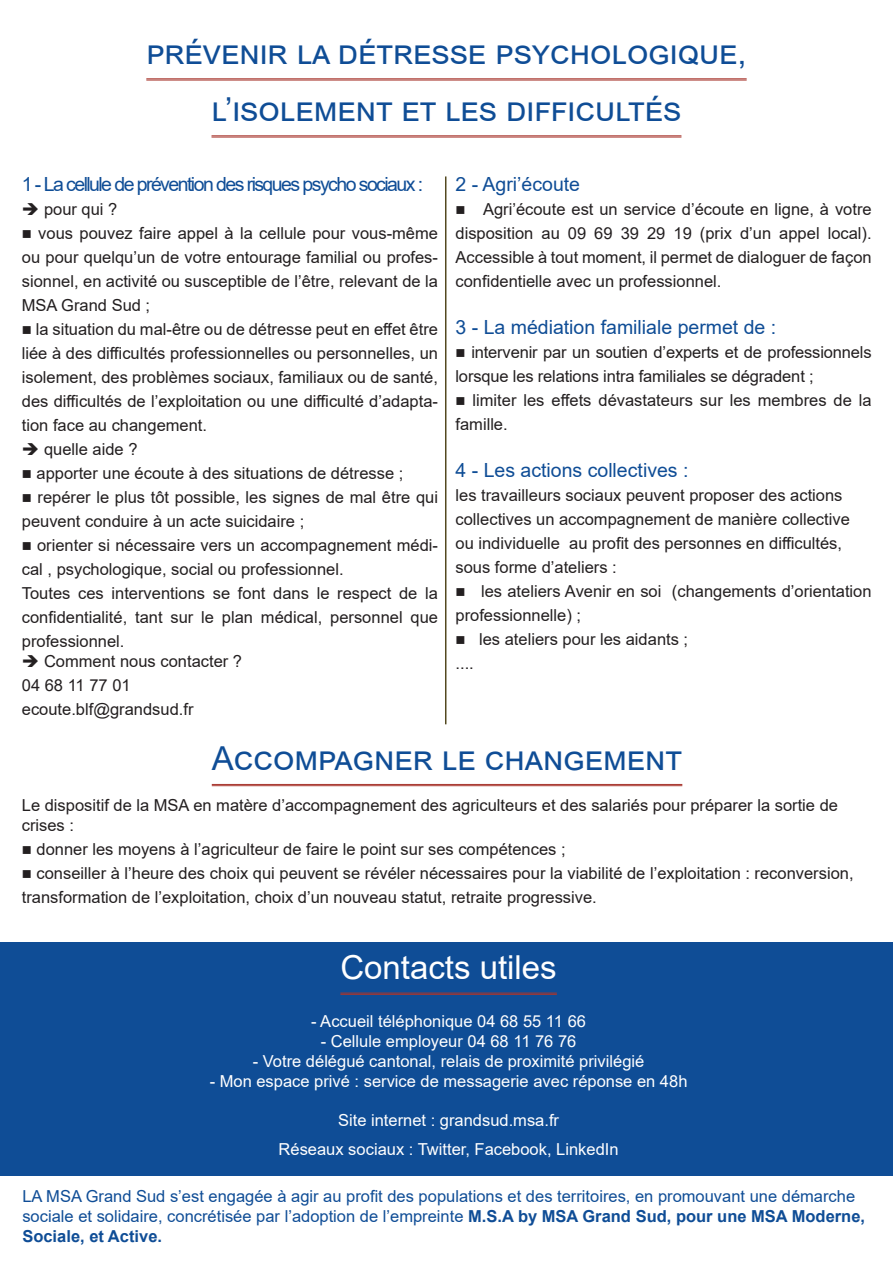
<style>
.page{position:relative;width:893px;height:1263px;background:#fff}
.page>*{position:absolute;margin:0;border:0;box-sizing:border-box;transform-origin:0 0}
.t1{font:33px "Arial";color:#0f4d96}
.t2{font:33px "Arial";color:#fff}
.t3{font:19.5px "Arial";color:#0f4d96}
.t4{font:19.5px "Arial";letter-spacing:-.08em;color:#0f4d96}
.t5{font:16.5px/24px "Arial";color:#231f20}
.t6{font:16.5px "Arial";color:#fff}
.t7{font:16.5px/19.8px "Arial";color:#0f4d96}
.s1{font-weight:700}
</style>
<div class="page">
<hr style="left:146px;top:79px;width:601px;height:1px;background:#a8362d">
<hr style="left:146px;top:80px;width:601px;height:1px;background:#a8362d">
<hr style="left:212px;top:136px;width:469px;height:1px;background:#a8362d">
<hr style="left:212px;top:137px;width:469px;height:1px;background:#a8362d">
<hr style="left:212px;top:784px;width:470px;height:1px;background:#a8362d">
<hr style="left:212px;top:785px;width:470px;height:1px;background:#a8362d">
<div style="left:0;top:942px;width:893px;height:234px;background:#0f4d96"></div>
<hr style="left:340px;top:993px;width:217px;height:1px;background:#a8362d">
<hr style="left:340px;top:994px;width:217px;height:1px;background:#a8362d">
<hr style="left:445px;top:176px;width:1px;height:548px;background:#534920">
<p class="t1" style="left:146px;top:30px;width:602px">prévenir la détresse psychologique,</p>
<p class="t1" style="left:212px;top:87px;width:471px">l’isolement et les difficultés</p>
<p class="t4" style="left:22px;top:170px;width:403px">1 - La cellule de prévention des risques psycho sociaux :</p>
<p class="t5" style="left:22px;top:197px;width:97px">➔ pour qui ?</p>
<p class="t5" style="left:22px;top:221px;width:418px;text-align:justify">■ vous pouvez faire appel à la cellule pour vous-même ou pour quelqu’un de votre entourage familial ou profes&shy;sionnel, en activité ou susceptible de l’être, relevant de la MSA Grand Sud ;</p>
<p class="t5" style="left:22px;top:317px;width:418px;text-align:justify">■ la situation du mal-être ou de détresse peut en effet être liée à des difficultés professionnelles ou personnelles, un isolement, des problèmes sociaux, familiaux ou de santé, des difficultés de l’exploitation ou une difficulté d’adapta&shy;tion face au changement.</p>
<p class="t5" style="left:22px;top:437px;width:117px">➔ quelle aide ?</p>
<p class="t5" style="left:22px;top:461px;width:383px">■ apporter une écoute à des situations de détresse ;</p>
<p class="t5" style="left:22px;top:485px;width:418px">■ repérer le plus tôt possible, les signes de mal être qui peuvent conduire à un acte suicidaire ;</p>
<p class="t5" style="left:22px;top:533px;width:418px">■ orienter si nécessaire vers un accompagnement médi&shy;cal , psychologique, social ou professionnel.</p>
<p class="t5" style="left:22px;top:581px;width:418px;text-align:justify">Toutes ces interventions se font dans le respect de la confidentialité, tant sur le plan médical, personnel que professionnel.</p>
<p class="t5" style="left:22px;top:649px;width:222px">➔ Comment nous contacter ?</p>
<p class="t5" style="left:22px;top:673px;width:110px">04 68 11 77 01</p>
<p class="t5" style="left:22px;top:697px;width:173px">ecoute.blf@grandsud.fr</p>
<p class="t3" style="left:455px;top:170px;width:126px">2 - Agri’écoute</p>
<p class="t5" style="left:455px;top:197px;width:418px;text-align:justify">■ Agri’écoute est un service d’écoute en ligne, à votre disposition au 09 69 39 29 19 (prix d’un appel local).<br>Accessible à tout moment, il permet de dialoguer de façon confidentielle avec un professionnel.</p>
<p class="t3" style="left:455px;top:314px;width:322px">3 - La médiation familiale permet de :</p>
<p class="t5" style="left:455px;top:340px;width:418px">■ intervenir par un soutien d’experts et de professionnels lorsque les relations intra familiales se dégradent ;</p>
<p class="t5" style="left:455px;top:388px;width:418px">■ limiter les effets dévastateurs sur les membres de la famille.</p>
<p class="t3" style="left:455px;top:457px;width:235px">4 - Les actions collectives :</p>
<p class="t5" style="left:455px;top:483px;width:396px">les travailleurs sociaux peuvent proposer des actions collectives un accompagnement de manière collective ou individuelle au profit des personnes en difficultés, sous forme d’ateliers :</p>
<p class="t5" style="left:455px;top:579px;width:418px">■ les ateliers Avenir en soi (changements d’orientation professionnelle) ;</p>
<p class="t5" style="left:455px;top:627px;width:234px">■ les ateliers pour les aidants ;</p>
<p class="t5" style="left:455px;top:651px;width:20px">....</p>
<p class="t1" style="left:212px;top:736px;width:472px">Accompagner le changement</p>
<p class="t5" style="left:22px;top:796px;width:818px;line-height:19.8px">Le dispositif de la MSA en matère d’accompagnement des agriculteurs et des salariés pour préparer la sortie de crises :</p>
<p class="t5" style="left:22px;top:837px;width:545px">■ donner les moyens à l’agriculteur de faire le point sur ses compétences ;</p>
<p class="t5" style="left:22px;top:861px;width:833px">■ conseiller à l’heure des choix qui peuvent se révéler nécessaires pour la viabilité de l’exploitation : reconversion, transformation de l’exploitation, choix d’un nouveau statut, retraite progressive.</p>
<p class="t2" style="left:340px;top:944px;width:218px">Contacts utiles</p>
<p class="t6" style="left:311px;top:1010px;width:276px">- Accueil téléphonique 04 68 55 11 66</p>
<p class="t6" style="left:321px;top:1030px;width:257px">- Cellule employeur 04 68 11 76 76</p>
<p class="t6" style="left:253px;top:1050px;width:393px">- Votre délégué cantonal, relais de proximité privilégié</p>
<p class="t6" style="left:210px;top:1069px;width:479px">- Mon espace privé : service de messagerie avec réponse en 48h</p>
<p class="t6" style="left:338px;top:1109px;width:223px">Site internet : grandsud.msa.fr</p>
<p class="t6" style="left:279px;top:1138px;width:341px">Réseaux sociaux : Twitter, Facebook, LinkedIn</p>
<p class="t7" style="left:22px;top:1186px;width:844px">LA MSA Grand Sud s’est engagée à agir au profit des populations et des territoires, en promouvant une démarche sociale et solidaire, concrétisée par l’adoption de l’empreinte <span class="s1">M.S.A by MSA Grand Sud, pour une MSA Moderne,<br>Sociale, et Active.</span></p>
</div>
